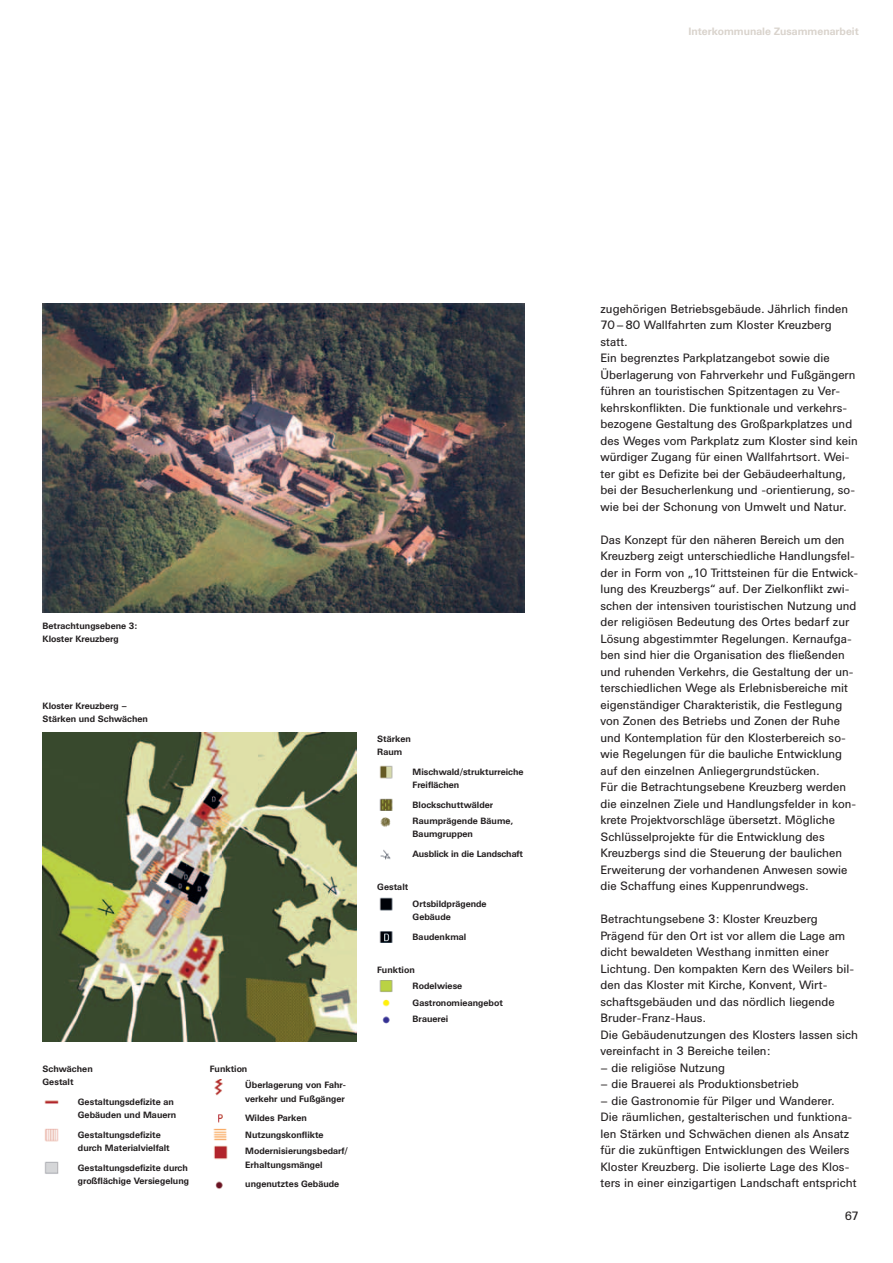
<style>
.page{position:relative;width:893px;height:1263px;background:#fff}
.page>*{position:absolute;margin:0;border:0;box-sizing:border-box;transform-origin:0 0}
.t1{font:12px/16.5px "Univers BQ";color:#231f20}
.t2{font:700 10.5px "Univers BQ";color:#d9d3cc}
.t3{font:700 9px/13.2px "Univers BQ";color:#231f20}
</style>
<div class="page">
<img style="left:43px;top:304px;width:481px;height:308px">
<img style="left:43px;top:733px;width:314px;height:308px">
<img style="left:379px;top:766px;width:14px;height:13px">
<img style="left:379px;top:898px;width:14px;height:13px">
<img style="left:379px;top:980px;width:14px;height:44px">
<img style="left:214px;top:1079px;width:9px;height:17px">
<img style="left:213px;top:1129px;width:14px;height:12px">
<img style="left:213px;top:1145px;width:15px;height:15px">
<img style="left:218px;top:1114px;width:5px;height:9px">
<img style="left:215px;top:1181px;width:8px;height:8px">
<img style="left:44px;top:1100px;width:15px;height:4px">
<img style="left:44px;top:1129px;width:15px;height:13px">
<img style="left:44px;top:1162px;width:15px;height:12px">
<img style="left:379px;top:931px;width:14px;height:12px">
<img style="left:379px;top:799px;width:14px;height:28px">
<img style="left:380px;top:849px;width:11px;height:11px">
<p class="t2" style="left:688px;top:26px;width:172px">Interkommunale Zusammenarbeit</p>
<p class="t3" style="left:43px;top:619px;width:96px">Betrachtungsebene 3:<br>Kloster Kreuzberg</p>
<p class="t3" style="left:43px;top:699px;width:107px">Kloster Kreuzberg –<br>Stärken und Schwächen</p>
<p class="t3" style="left:43px;top:1062px;width:52px">Schwächen<br>Gestalt</p>
<p class="t3" style="left:78px;top:1095px;width:100px">Gestaltungsdefizite an<br>Gebäuden und Mauern</p>
<p class="t3" style="left:78px;top:1128px;width:93px">Gestaltungsdefizite durch Materialvielfalt</p>
<p class="t3" style="left:78px;top:1161px;width:113px">Gestaltungsdefizite durch großflächige Versiegelung</p>
<p class="t3" style="left:210px;top:1062px;width:39px">Funktion</p>
<p class="t3" style="left:245px;top:1079px;width:102px">Überlagerung von Fahr&shy;verkehr und Fußgänger</p>
<p class="t3" style="left:245px;top:1110px;width:80px;line-height:16.5px">Wildes Parken<br>Nutzungskonflikte</p>
<p class="t3" style="left:245px;top:1145px;width:104px">Modernisierungsbedarf/<br>Erhaltungsmängel</p>
<p class="t3" style="left:245px;top:1178px;width:96px">ungenutztes Gebäude</p>
<p class="t3" style="left:377px;top:732px;width:35px">Stärken<br>Raum</p>
<p class="t3" style="left:413px;top:765px;width:112px">Mischwald/strukturreiche<br>Freiflächen</p>
<p class="t3" style="left:413px;top:798px;width:82px">Blockschuttwälder</p>
<p class="t3" style="left:413px;top:815px;width:102px">Raumprägende Bäume,<br>Baumgruppen</p>
<p class="t3" style="left:413px;top:848px;width:112px">Ausblick in die Landschaft</p>
<p class="t3" style="left:377px;top:881px;width:33px">Gestalt</p>
<p class="t3" style="left:413px;top:897px;width:76px">Ortsbildprägende<br>Gebäude</p>
<p class="t3" style="left:413px;top:930px;width:55px">Baudenkmal</p>
<p class="t3" style="left:377px;top:963px;width:39px">Funktion</p>
<p class="t3" style="left:413px;top:978px;width:92px;line-height:16.5px">Rodelwiese<br>Gastronomieangebot<br>Brauerei</p>
<p class="t1" style="left:600px;top:301px;width:259px">zugehörigen Betriebsgebäude. Jährlich finden 70–80 Wallfahrten zum Kloster Kreuzberg statt.<br>Ein begrenztes Parkplatzangebot sowie die Überlagerung von Fahrverkehr und Fußgängern führen an touristischen Spitzentagen zu Ver&shy;kehrskonflikten. Die funktionale und verkehrs&shy;bezogene Gestaltung des Großparkplatzes und des Weges vom Parkplatz zum Kloster sind kein würdiger Zugang für einen Wallfahrtsort. Wei&shy;ter gibt es Defizite bei der Gebäudeerhaltung, bei der Besucherlenkung und -orientierung, so&shy;wie bei der Schonung von Umwelt und Natur.</p>
<p class="t1" style="left:600px;top:532px;width:259px">Das Konzept für den näheren Bereich um den Kreuzberg zeigt unterschiedliche Handlungsfel&shy;der in Form von „10 Trittsteinen für die Entwick&shy;lung des Kreuzbergs“ auf. Der Zielkonflikt zwi&shy;schen der intensiven touristischen Nutzung und der religiösen Bedeutung des Ortes bedarf zur Lösung abgestimmter Regelungen. Kernaufga&shy;ben sind hier die Organisation des fließenden und ruhenden Verkehrs, die Gestaltung der un&shy;terschiedlichen Wege als Erlebnisbereiche mit eigenständiger Charakteristik, die Festlegung von Zonen des Betriebs und Zonen der Ruhe und Kontemplation für den Klosterbereich so&shy;wie Regelungen für die bauliche Entwicklung auf den einzelnen Anliegergrundstücken.<br>Für die Betrachtungsebene Kreuzberg werden die einzelnen Ziele und Handlungsfelder in kon&shy;krete Projektvorschläge übersetzt. Mögliche Schlüsselprojekte für die Entwicklung des Kreuzbergs sind die Steuerung der baulichen Erweiterung der vorhandenen Anwesen sowie die Schaffung eines Kuppenrundwegs.</p>
<p class="t1" style="left:600px;top:911px;width:259px">Betrachtungsebene 3: Kloster Kreuzberg Prägend für den Ort ist vor allem die Lage am dicht bewaldeten Westhang inmitten einer Lichtung. Den kompakten Kern des Weilers bil&shy;den das Kloster mit Kirche, Konvent, Wirt&shy;schaftsgebäuden und das nördlich liegende Bruder-Franz-Haus.<br>Die Gebäudenutzungen des Klosters lassen sich vereinfacht in 3 Bereiche teilen:</p>
<p class="t1" style="left:600px;top:1060px;width:126px">– die religiöse Nutzung</p>
<p class="t1" style="left:600px;top:1076px;width:200px">– die Brauerei als Produktionsbetrieb</p>
<p class="t1" style="left:600px;top:1093px;width:258px">– die Gastronomie für Pilger und Wanderer.<br>Die räumlichen, gestalterischen und funktiona&shy;len Stärken und Schwächen dienen als Ansatz für die zukünftigen Entwicklungen des Weilers Kloster Kreuzberg. Die isolierte Lage des Klos&shy;ters in einer einzigartigen Landschaft entspricht</p>
<p class="t1" style="left:845px;top:1208px;width:16px">67</p>
</div>
